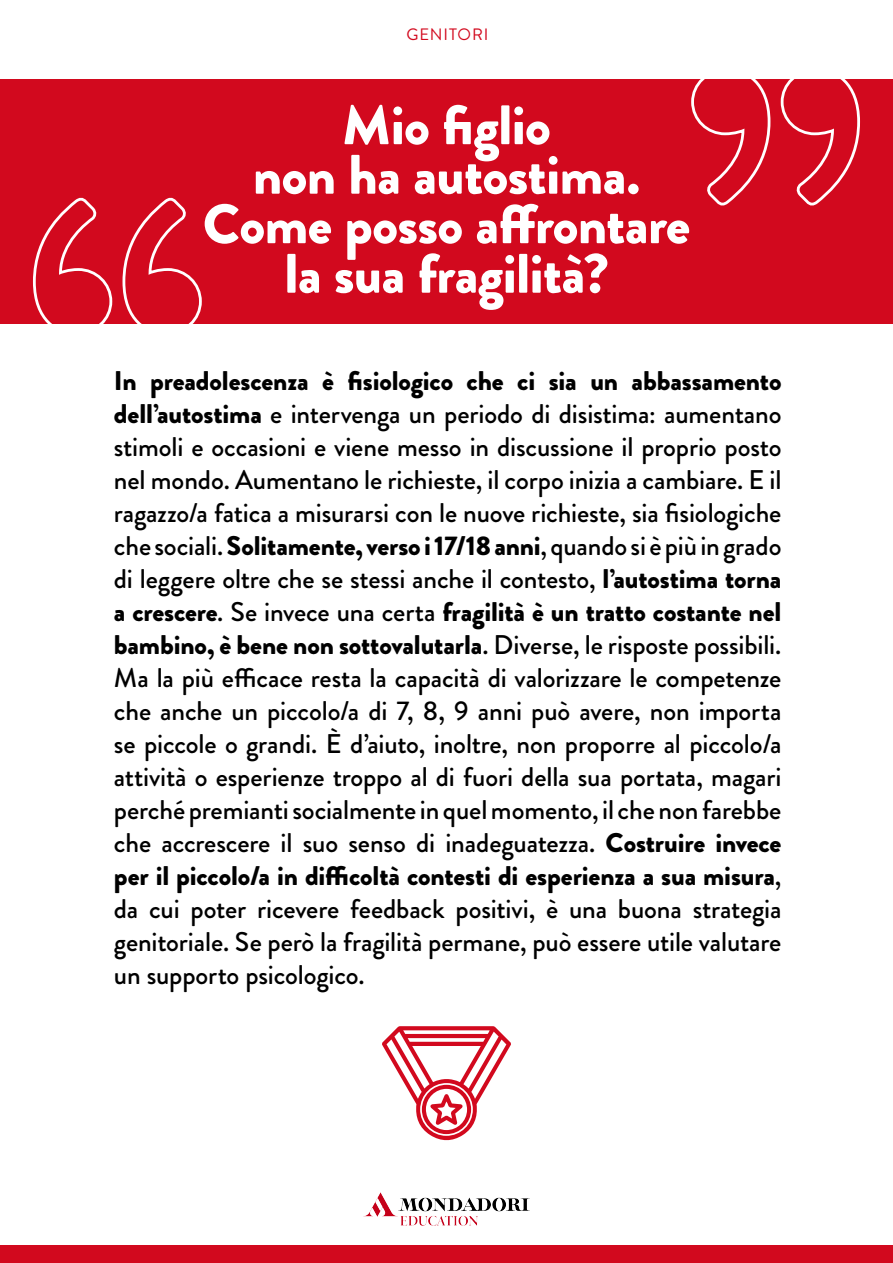
<style>
.page{position:relative;width:893px;height:1263px;background:#fff}
.page>*{position:absolute;margin:0;border:0;box-sizing:border-box;transform-origin:0 0}
.t1{font:900 55.5px "Brandon Grotesque";letter-spacing:-.01em;color:#fff}
.t2{font:500 27px/33px "Brandon Grotesque";letter-spacing:-.005em;color:#000;text-align:justify}
.t3{font:16.5px "Brandon Grotesque";letter-spacing:.055em;color:#d2091e}
.s1{font-weight:900}
</style>
<div class="page">
<img style="left:363px;top:1193px;width:167px;height:32px">
<div style="left:0;top:1246px;width:893px;height:17px;background:#d2091e"></div>
<div style="left:0;top:79px;width:893px;height:245px;background:#d2091e"></div>
<svg style="left:33px;top:198px;width:169px;height:126px"></svg>
<svg style="left:691px;top:79px;width:169px;height:126px"></svg>
<svg style="left:382px;top:1026px;width:129px;height:115px"></svg>
<p class="t3" style="left:406px;top:23px;width:84px">GENITORI</p>
<p class="t1" style="left:342px;top:86px;width:210px">Mio figlio</p>
<p class="t1" style="left:253px;top:135px;width:389px">non ha autostima.</p>
<p class="t1" style="left:203px;top:185px;width:489px">Come posso affrontare</p>
<p class="t1" style="left:284px;top:234px;width:326px">la sua fragilità?</p>
<p class="t2" style="left:114px;top:365px;width:669px"><span class="s1">In preadolescenza è fisiologico che ci sia un abbassamento dell’autostima</span> e intervenga un periodo di disistima: aumentano stimoli e occasioni e viene messo in discussione il proprio posto nel mondo. Aumentano le richieste, il corpo inizia a cambiare. E il ragazzo/a fatica a misurarsi con le nuove richieste, sia fisiologiche che sociali. <span class="s1">Solitamente, verso i 17/18 anni</span>, quando si è più in grado di leggere oltre che se stessi anche il contesto, <span class="s1">l’autostima torna a crescere</span>. Se invece una certa <span class="s1">fragilità è un tratto costante nel bambino, è bene non sottovalutarla</span>. Diverse, le risposte possibili.<br>Ma la più efficace resta la capacità di valorizzare le competenze che anche un piccolo/a di 7, 8, 9 anni può avere, non importa se piccole o grandi. È d’aiuto, inoltre, non proporre al piccolo/a attività o esperienze troppo al di fuori della sua portata, magari perché premianti socialmente in quel momento, il che non farebbe che accrescere il suo senso di inadeguatezza. <span class="s1">Costruire invece per il piccolo/a in difficoltà contesti di esperienza a sua misura</span>, da cui poter ricevere feedback positivi, è una buona strategia genitoriale. Se però la fragilità permane, può essere utile valutare un supporto psicologico.</p>
</div>
